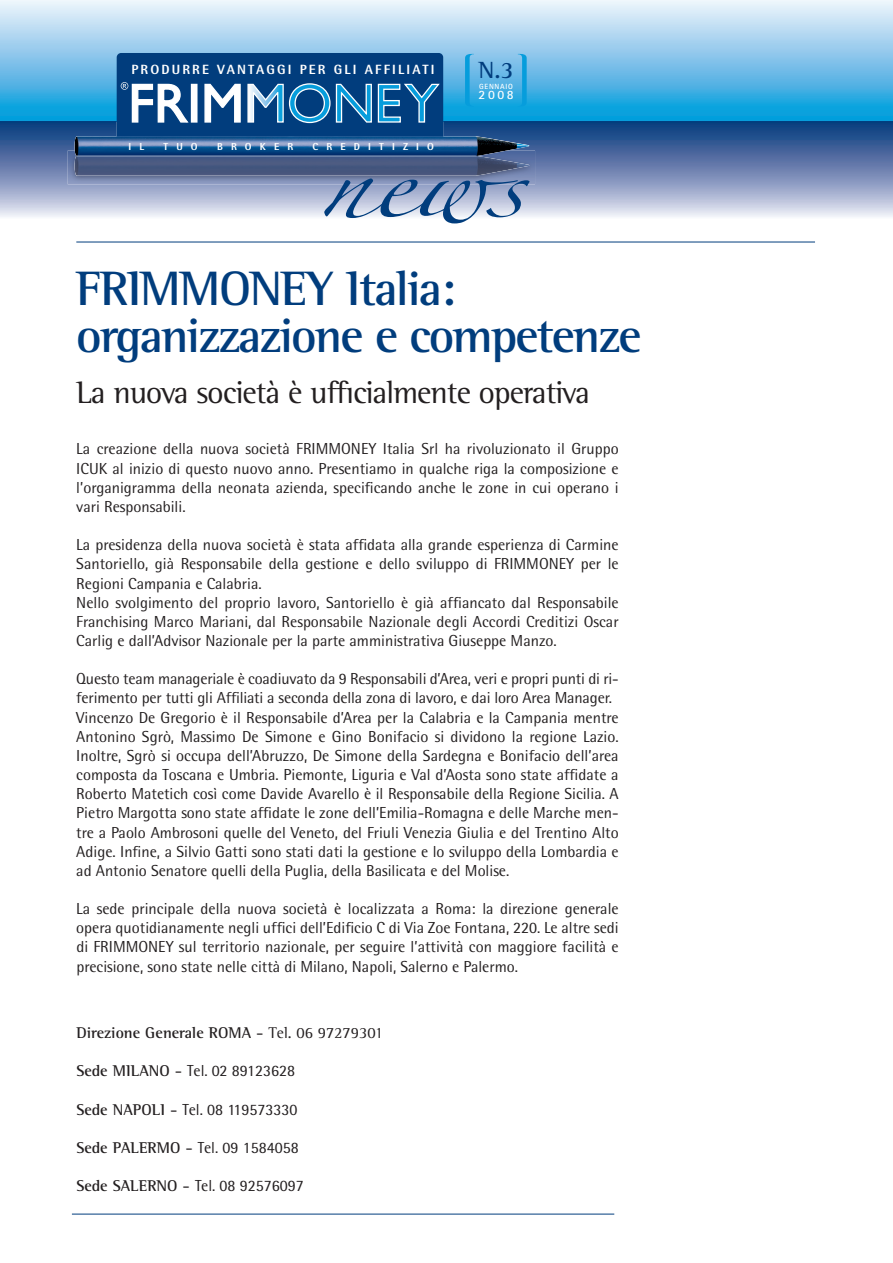
<style>
.page{position:relative;width:893px;height:1263px;background:#fff}
.page>*{position:absolute;margin:0;border:0;box-sizing:border-box;transform-origin:0 0}
.t1{font:65.85px "Zapfino";color:#013d7d;scale:1.25 1}
.t2{font:700 49.5px/46.5px "Rotis Semi Serif";letter-spacing:-.04em;color:#013d7d}
.t3{font:32.1px "Rotis Semi Serif";letter-spacing:-.03em;color:#231f20}
.t4{font:700 24px "Rotis Semi Serif";color:#013d7d}
.t5{font:15.9px/19.2px "Rotis Semi Sans";color:#231f20;text-align:justify}
.t6{font:700 15.9px "Rotis Semi Serif";color:#231f20}
.t7{font:800 13.35px "Rotis Semi Sans";letter-spacing:.16em;color:#fff}
.t8{font:700 12.75px "Rotis Sans Serif";color:#fff}
.t9{font:800 10.2px "Rotis Semi Sans";letter-spacing:.8em;color:#fff}
.t10{font:700 7.5px "Rotis Sans Serif";letter-spacing:.1em;color:#fff}
.s1{font-weight:400}
.s2{font-family:"Rotis Semi Serif";font-weight:700}
</style>
<div class="page">
<svg style="left:0;top:0;width:893px;height:121px;background:#8acaec"></svg>
<svg style="left:0;top:121px;width:893px;height:96px;background:#8296bc"></svg>
<hr style="left:76px;top:242px;width:739px;height:1px;background:#013d7d">
<div style="left:117px;top:53px;width:326px;height:100px;background:#013d7d;border-radius:4px"></div>
<div style="left:191px;top:84px;width:6px;height:38px;background:#fff"></div>
<div style="left:191px;top:84px;width:7px;height:39px;border:1px solid #fff"></div>
<svg style="left:204px;top:83px;width:37px;height:40px"></svg>
<svg style="left:247px;top:83px;width:193px;height:41px"></svg>
<svg style="left:121px;top:82px;width:68px;height:41px"></svg>
<img style="left:68px;top:151px;width:467px;height:33px">
<img style="left:75px;top:136px;width:455px;height:40px">
<img style="left:76px;top:156px;width:401px;height:1px">
<svg style="left:465px;top:54px;width:9px;height:53px"></svg>
<svg style="left:518px;top:54px;width:9px;height:53px"></svg>
<hr style="left:72px;top:1214px;width:542px;height:1px;background:#013d7d">
<p class="t7" style="left:131px;top:64px;width:304px">PRODURRE VANTAGGI PER GLI AFFILIATI</p>
<h3 class="t4" style="left:478px;top:62px;width:37px">N.3</h3>
<p class="t10" style="left:479px;top:84px;width:35px">GENNAIO</p>
<p class="t8" style="left:479px;top:90px;width:37px">2008</p>
<p class="t9" style="left:129px;top:143px;width:17px">I L</p>
<p class="t9" style="left:164px;top:143px;width:36px">TUO</p>
<p class="t9" style="left:217px;top:143px;width:78px">BROKER</p>
<p class="t9" style="left:313px;top:143px;width:123px">CREDITIZIO</p>
<h1 class="t1" style="left:319px;top:155px;width:166px">news</h1>
<h2 class="t2" style="left:76px;top:270px;width:566px">FRIMMONEY Italia: organizzazione e competenze</h2>
<h3 class="t3" style="left:76px;top:380px;width:515px">La nuova società è ufficialmente operativa</h3>
<p class="t5" style="left:76px;top:441px;width:544px">La creazione della nuova società FRIMMONEY Italia Srl ha rivoluzionato il Gruppo ICUK al inizio di questo nuovo anno. Presentiamo in qualche riga la composizione e l’organigramma della neonata azienda, specificando anche le zone in cui operano i vari Responsabili.</p>
<p class="t5" style="left:76px;top:537px;width:544px;text-align:left">La presidenza della nuova società è stata affidata alla grande esperienza di Carmine Santoriello, già Responsabile della gestione e dello sviluppo di FRIMMONEY per le Regioni Campania e Calabria.<br>Nello svolgimento del proprio lavoro, Santoriello è già affiancato dal Responsabile Franchising Marco Mariani, dal Responsabile Nazionale degli Accordi Creditizi Oscar Carlig e dall’Advisor Nazionale per la parte amministrativa Giuseppe Manzo.</p>
<p class="t5" style="left:76px;top:671px;width:544px;text-align:left">Questo team manageriale è coadiuvato da 9 Responsabili d’Area, veri e propri punti di ri&shy;ferimento per tutti gli Affiliati a seconda della zona di lavoro, e dai loro Area Manager.<br>Vincenzo De Gregorio è il Responsabile d’Area per la Calabria e la Campania mentre Antonino Sgrò, Massimo De Simone e Gino Bonifacio si dividono la regione Lazio.<br>Inoltre, Sgrò si occupa dell’Abruzzo, De Simone della Sardegna e Bonifacio dell’area composta da Toscana e Umbria. Piemonte, Liguria e Val d’Aosta sono state affidate a Roberto Matetich così come Davide Avarello è il Responsabile della Regione Sicilia. A Pietro Margotta sono state affidate le zone dell’Emilia-Romagna e delle Marche men&shy;tre a Paolo Ambrosoni quelle del Veneto, del Friuli Venezia Giulia e del Trentino Alto Adige. Infine, a Silvio Gatti sono stati dati la gestione e lo sviluppo della Lombardia e ad Antonio Senatore quelli della Puglia, della Basilicata e del Molise.</p>
<p class="t5" style="left:76px;top:901px;width:544px">La sede principale della nuova società è localizzata a Roma: la direzione generale opera quotidianamente negli uffici dell’Edificio C di Via Zoe Fontana, 220. Le altre sedi di FRIMMONEY sul territorio nazionale, per seguire l’attività con maggiore facilità e precisione, sono state nelle città di Milano, Napoli, Salerno e Palermo.</p>
<p class="t6" style="left:76px;top:1027px;width:308px">Direzione Generale ROMA - <span class="s1">Tel. 06 97279301</span></p>
<p class="t5" style="left:76px;top:1063px;width:220px"><span class="s2">Sede MILANO -</span> Tel. 02 89123628</p>
<p class="t5" style="left:76px;top:1101px;width:223px"><span class="s2">Sede NAPOLI -</span> Tel. 08 119573330</p>
<p class="t5" style="left:76px;top:1140px;width:224px"><span class="s2">Sede PALERMO -</span> Tel. 09 1584058</p>
<p class="t5" style="left:76px;top:1178px;width:229px"><span class="s2">Sede SALERNO -</span> Tel. 08 92576097</p>
</div>
